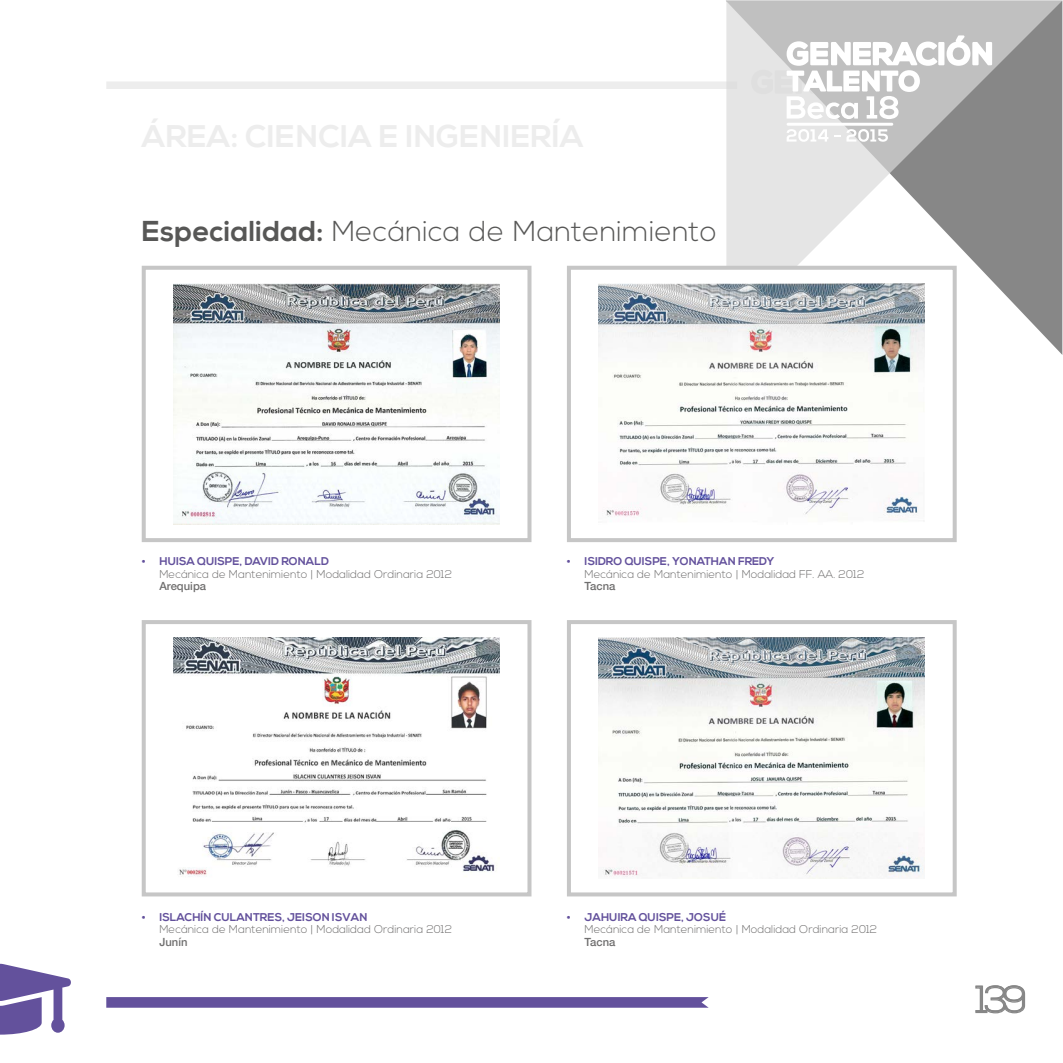
<style>
.page{position:relative;width:1063px;height:1063px;background:#fff}
.page>*{position:absolute;margin:0;border:0;box-sizing:border-box;transform-origin:0 0}
.t1{font:300 37.5px "Nexa";color:#878787}
.t2{font:300 28.75px "Nexa";letter-spacing:.01em;color:#575756}
.t3{font:300 11.25px "Nexa";color:#706f6f}
.t4{font:700 11.25px "Nexa";color:#63519c}
.t5{font:500 11.25px "Helvetica 65";color:#706f6f}
.s1{font-weight:700}
</style>
<div class="page">
<div style="left:106px;top:81px;width:631px;height:8px;background:#ededed"></div>
<svg style="left:975px;top:985px;width:51px;height:29px"></svg>
<svg style="left:726px;top:0;width:337px;height:337px"></svg>
<svg style="left:787px;top:127px;width:41px;height:17px"></svg>
<svg style="left:834px;top:127px;width:54px;height:17px"></svg>
<hr style="left:787px;top:123px;width:106px;height:3px;background:#fff">
<svg style="left:751px;top:35px;width:241px;height:85px"></svg>
<svg style="left:0;top:964px;width:71px;height:71px"></svg>
<svg style="left:106px;top:997px;width:603px;height:11px;background:#69579f"></svg>
<div style="left:567px;top:266px;width:390px;height:276px;background:#fff;border:4px solid #c6c6c6"></div>
<div style="left:567px;top:620px;width:390px;height:276px;background:#fff;border:4px solid #c6c6c6"></div>
<div style="left:142px;top:266px;width:389px;height:276px;background:#fff;border:4px solid #c6c6c6"></div>
<div style="left:142px;top:620px;width:389px;height:276px;background:#fff;border:4px solid #c6c6c6"></div>
<img style="left:174px;top:283px;width:326px;height:241px">
<img style="left:599px;top:283px;width:326px;height:238px">
<img style="left:174px;top:638px;width:326px;height:239px">
<img style="left:599px;top:638px;width:326px;height:241px">
<h2 class="t2" style="left:142px;top:215px;width:577px"><span class="s1">Especialidad:</span> Mecánica de Mantenimiento</h2>
<p class="t4" style="left:142px;top:555px;width:189px">• HUISA QUISPE, DAVID RONALD</p>
<p class="t3" style="left:159px;top:567px;width:294px">Mecánica de Mantenimiento | Modalidad Ordinaria 2012</p>
<p class="t5" style="left:159px;top:579px;width:48px">Arequipa</p>
<p class="t4" style="left:567px;top:555px;width:209px">• ISIDRO QUISPE, YONATHAN FREDY</p>
<p class="t3" style="left:585px;top:567px;width:281px">Mecánica de Mantenimiento | Modalidad FF. AA. 2012</p>
<p class="t5" style="left:585px;top:579px;width:32px">Tacna</p>
<p class="t4" style="left:142px;top:910px;width:227px">• ISLACHÍN CULANTRES, JEISON ISVAN</p>
<p class="t3" style="left:159px;top:923px;width:294px">Mecánica de Mantenimiento | Modalidad Ordinaria 2012</p>
<p class="t5" style="left:159px;top:935px;width:30px">Junín</p>
<p class="t4" style="left:567px;top:910px;width:161px">• JAHUIRA QUISPE, JOSUÉ</p>
<p class="t3" style="left:585px;top:923px;width:294px">Mecánica de Mantenimiento | Modalidad Ordinaria 2012</p>
<p class="t5" style="left:585px;top:935px;width:32px">Tacna</p>
<h1 class="t1" style="left:976px;top:978px;width:53px">139</h1>
</div>
